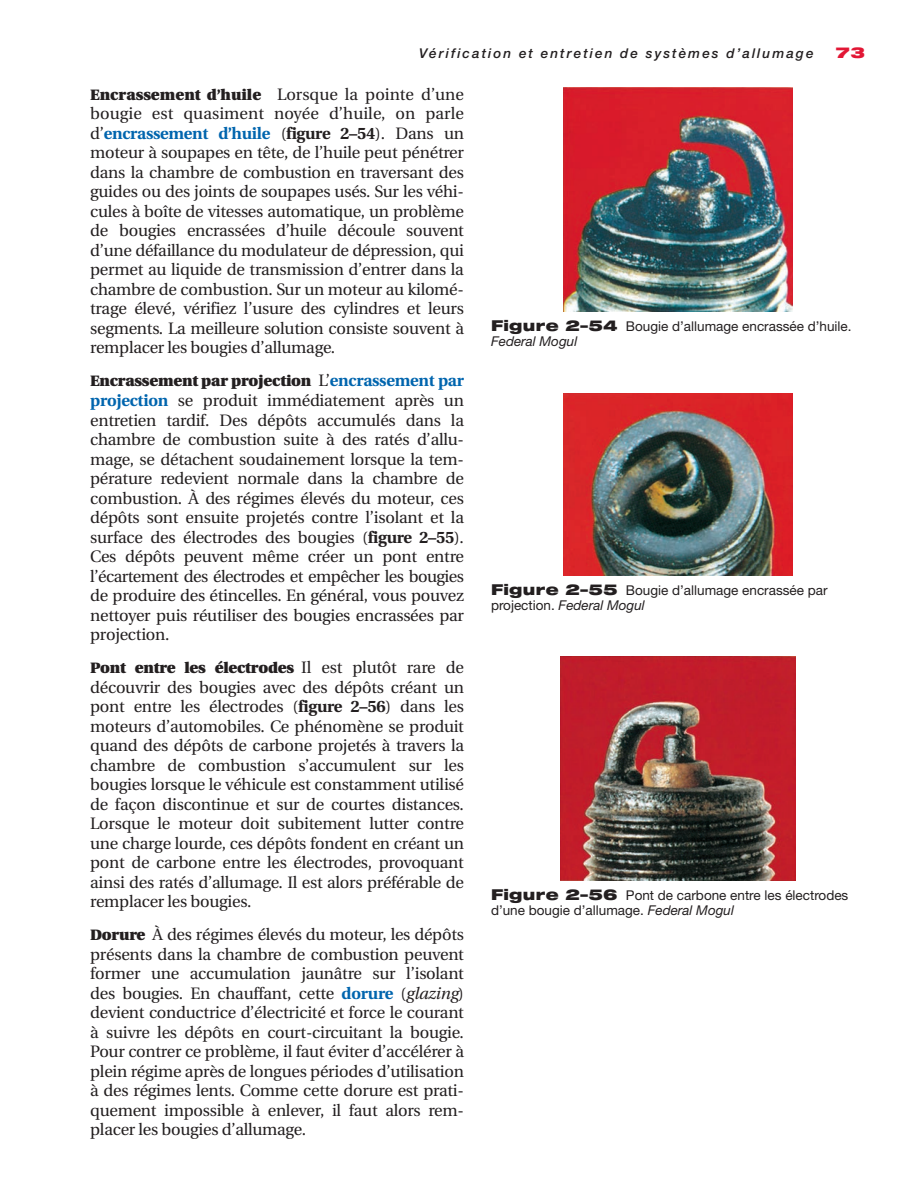
<style>
.page{position:relative;width:921px;height:1189px;background:#fff}
.page>*{position:absolute;margin:0;border:0;box-sizing:border-box;transform-origin:0 0}
.t1{font:16.5px/19.5px "Utopia";letter-spacing:-.015em;color:#231f20;text-align:justify}
.t2{font:900 15px "Utopia";letter-spacing:-.015em;color:#231f20}
.t3{font:900 expanded 15px "Helvetica Neue LT Std";color:#e21735}
.t4{font:13.5px/15px "Helvetica Neue LT Std";color:#231f20}
.t5{font:italic 500 13.5px "Helvetica Neue LT Std";letter-spacing:.15em;color:#231f20}
.s1{font-weight:900;font-size:15px}
.s2{font-weight:700;color:#0165ae}
.s3{font-weight:700}
.s4{font-weight:400;font-size:16.5px}
.s5{font-weight:700;font-size:16.5px;color:#0165ae}
.s6{font-style:italic}
.s7{font-weight:900;font-stretch:expanded;font-size:15px}
</style>
<div class="page">
<img style="left:563px;top:87px;width:229px;height:224px">
<img style="left:563px;top:393px;width:229px;height:183px">
<img style="left:560px;top:656px;width:234px;height:224px">
<p class="t5" style="left:419px;top:45px;width:395px">Vérification et entretien de systèmes d’allumage</p>
<p class="t3" style="left:835px;top:42px;width:30px">73</p>
<p class="t1" style="left:90px;top:85px;width:375px"><span class="s1">Encrassement d’huile</span> Lorsque la pointe d’une bougie est quasiment noyée d’huile, on parle d’<span class="s2">encrassement d’huile</span> (<span class="s3">figure 2–54</span>). Dans un moteur à soupapes en tête, de l’huile peut pénétrer dans la chambre de combustion en traversant des guides ou des joints de soupapes usés. Sur les véhi&shy;cules à boîte de vitesses automatique, un problème de bougies encrassées d’huile découle souvent d’une défaillance du modulateur de dépression, qui permet au liquide de transmission d’entrer dans la chambre de combustion. Sur un moteur au kilomé&shy;trage élevé, vérifiez l’usure des cylindres et leurs segments. La meilleure solution consiste souvent à remplacer les bougies d’allumage.</p>
<p class="t2" style="left:90px;top:372px;width:375px">Encrassement par projection <span class="s4">L’</span><span class="s5">encrassement par</span></p>
<p class="t1" style="left:90px;top:391px;width:375px;text-align:left"><span class="s2">projection</span> se produit immédiatement après un entretien tardif. Des dépôts accumulés dans la chambre de combustion suite à des ratés d’allu&shy;mage, se détachent soudainement lorsque la tem&shy;pérature redevient normale dans la chambre de combustion. À des régimes élevés du moteur, ces dépôts sont ensuite projetés contre l’isolant et la surface des électrodes des bougies (<span class="s3">figure 2–55</span>).<br>Ces dépôts peuvent même créer un pont entre l’écartement des électrodes et empêcher les bougies de produire des étincelles. En général, vous pouvez nettoyer puis réutiliser des bougies encrassées par projection.</p>
<p class="t2" style="left:90px;top:659px;width:375px">Pont entre les électrodes <span class="s4">Il est plutôt rare de</span></p>
<p class="t1" style="left:90px;top:677px;width:375px">découvrir des bougies avec des dépôts créant un pont entre les électrodes (<span class="s3">figure 2–56</span>) dans les moteurs d’automobiles. Ce phénomène se produit quand des dépôts de carbone projetés à travers la chambre de combustion s’accumulent sur les bougies lorsque le véhicule est constamment utilisé de façon discontinue et sur de courtes distances.<br>Lorsque le moteur doit subitement lutter contre une charge lourde, ces dépôts fondent en créant un pont de carbone entre les électrodes, provoquant ainsi des ratés d’allumage. Il est alors préférable de remplacer les bougies.</p>
<p class="t1" style="left:90px;top:925px;width:375px;text-align:left"><span class="s1">Dorure</span> À des régimes élevés du moteur, les dépôts présents dans la chambre de combustion peuvent former une accumulation jaunâtre sur l’isolant des bougies. En chauffant, cette <span class="s2">dorure</span> (<span class="s6">glazing</span>) devient conductrice d’électricité et force le courant à suivre les dépôts en court-circuitant la bougie.<br>Pour contrer ce problème, il faut éviter d’accélérer à plein régime après de longues périodes d’utilisation à des régimes lents. Comme cette dorure est prati&shy;quement impossible à enlever, il faut alors rem&shy;placer les bougies d’allumage.</p>
<p class="t4" style="left:491px;top:318px;width:362px"><span class="s7">Figure 2–54</span> Bougie d’allumage encrassée d’huile.<br><span class="s6">Federal Mogul</span></p>
<p class="t4" style="left:491px;top:582px;width:338px"><span class="s7">Figure 2–55</span> Bougie d’allumage encrassée par projection. <span class="s6">Federal Mogul</span></p>
<p class="t4" style="left:491px;top:887px;width:359px"><span class="s7">Figure 2–56</span> Pont de carbone entre les électrodes d’une bougie d’allumage. <span class="s6">Federal Mogul</span></p>
</div>
